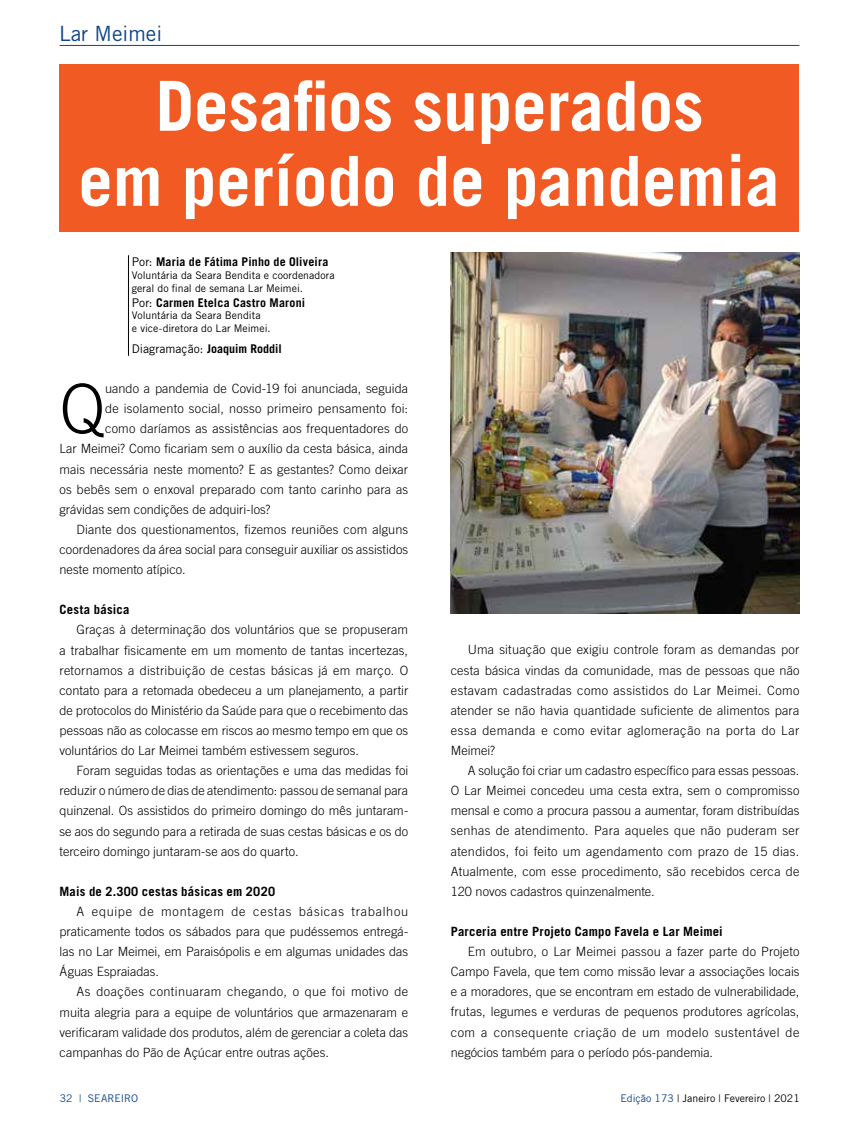
<style>
.page{position:relative;width:859px;height:1132px;background:#fff}
.page>*{position:absolute;margin:0;border:0;box-sizing:border-box;transform-origin:0 0}
.t1{font:700 69px/75px "Trade Gothic LT Std";color:#fff;text-align:center}
.t2{font:300 68.4px "Trade Gothic LT Std";color:#000}
.t3{font:21px "Trade Gothic LT Std";color:#0d4689}
.t4{font:300 12.75px/20.1px "Trade Gothic LT Std";letter-spacing:.005em;color:#000;text-align:justify}
.t5{font:700 12.75px "Trade Gothic LT Std";letter-spacing:.015em;color:#000}
.t6{font:700 12px "Trade Gothic LT Std";letter-spacing:.015em;color:#000}
.t7{font:10.5px/12.6px "Trade Gothic LT Std";color:#000}
.t8{font:10.5px "Trade Gothic LT Std";letter-spacing:-.005em;color:#0d4689}
.s1{font-weight:400}
.s2{color:#0d4689}
</style>
<div class="page">
<div style="left:60px;top:64px;width:739px;height:168px;background:#f15a22"></div>
<hr style="left:60px;top:45px;width:739px;height:1px;background:#0d4689">
<hr style="left:128px;top:255px;width:1px;height:101px;background:#000">
<img style="left:451px;top:252px;width:348px;height:361px">
<h3 class="t3" style="left:59px;top:20px;width:105px">Lar Meimei</h3>
<h1 class="t1" style="left:78px;top:67px;width:703px">Desafios superados<br>em período de pandemia</h1>
<p class="t6" style="left:132px;top:254px;width:198px"><span class="s1">Por:</span> Maria de Fátima Pinho de Oliveira</p>
<p class="t7" style="left:132px;top:269px;width:204px">Voluntária da Seara Bendita e coordenadora geral do final de semana Lar Meimei.</p>
<p class="t6" style="left:132px;top:295px;width:175px"><span class="s1">Por:</span> Carmen Etelca Castro Maroni</p>
<p class="t7" style="left:132px;top:309px;width:140px">Voluntária da Seara Bendita<br>e vice-diretora do Lar Meimei.</p>
<p class="t6" style="left:132px;top:341px;width:151px"><span class="s1">Diagramação:</span> Joaquim Roddil</p>
<h2 class="t2" style="left:60px;top:368px;width:47px">Q</h2>
<p class="t4" style="left:105px;top:378px;width:304px">uando a pandemia de Covid-19 foi anunciada, seguida</p>
<p class="t4" style="left:105px;top:398px;width:304px">de isolamento social, nosso primeiro pensamento foi:</p>
<p class="t4" style="left:105px;top:418px;width:304px">como daríamos as assistências aos frequentadores do</p>
<p class="t4" style="left:60px;top:438px;width:350px">Lar Meimei? Como ficariam sem o auxílio da cesta básica, ainda</p>
<p class="t4" style="left:60px;top:458px;width:350px">mais necessária neste momento? E as gestantes? Como deixar</p>
<p class="t4" style="left:60px;top:478px;width:350px">os bebês sem o enxoval preparado com tanto carinho para as</p>
<p class="t4" style="left:60px;top:499px;width:213px">grávidas sem condições de adquiri-los?</p>
<p class="t4" style="left:77px;top:519px;width:333px">Diante dos questionamentos, fizemos reuniões com alguns</p>
<p class="t4" style="left:60px;top:539px;width:350px">coordenadores da área social para conseguir auxiliar os assistidos</p>
<p class="t4" style="left:60px;top:559px;width:128px">neste momento atípico.</p>
<p class="t5" style="left:60px;top:601px;width:71px">Cesta básica</p>
<p class="t4" style="left:60px;top:619px;width:350px;text-indent:17px">Graças à determinação dos voluntários que se propuseram a trabalhar fisicamente em um momento de tantas incertezas, retornamos a distribuição de cestas básicas já em março. O contato para a retomada obedeceu a um planejamento, a partir de protocolos do Ministério da Saúde para que o recebimento das pessoas não as colocasse em riscos ao mesmo tempo em que os voluntários do Lar Meimei também estivessem seguros.</p>
<p class="t4" style="left:60px;top:760px;width:350px;text-indent:17px">Foram seguidas todas as orientações e uma das medidas foi reduzir o número de dias de atendimento: passou de semanal para quinzenal. Os assistidos do primeiro domingo do mês juntaram&shy;se aos do segundo para a retirada de suas cestas básicas e os do terceiro domingo juntaram-se aos do quarto.</p>
<p class="t5" style="left:60px;top:883px;width:217px">Mais de 2.300 cestas básicas em 2020</p>
<p class="t4" style="left:60px;top:900px;width:350px;text-indent:17px">A equipe de montagem de cestas básicas trabalhou praticamente todos os sábados para que pudéssemos entregá&shy;las no Lar Meimei, em Paraisópolis e em algumas unidades das Águas Espraiadas.</p>
<p class="t4" style="left:60px;top:981px;width:350px;text-indent:17px">As doações continuaram chegando, o que foi motivo de muita alegria para a equipe de voluntários que armazenaram e verificaram validade dos produtos, além de gerenciar a coleta das campanhas do Pão de Açúcar entre outras ações.</p>
<p class="t4" style="left:451px;top:639px;width:350px;text-indent:17px">Uma situação que exigiu controle foram as demandas por cesta básica vindas da comunidade, mas de pessoas que não estavam cadastradas como assistidos do Lar Meimei. Como atender se não havia quantidade suficiente de alimentos para essa demanda e como evitar aglomeração na porta do Lar Meimei?</p>
<p class="t4" style="left:451px;top:760px;width:350px;text-indent:17px">A solução foi criar um cadastro específico para essas pessoas.<br>O Lar Meimei concedeu uma cesta extra, sem o compromisso mensal e como a procura passou a aumentar, foram distribuídas senhas de atendimento. Para aqueles que não puderam ser atendidos, foi feito um agendamento com prazo de 15 dias.<br>Atualmente, com esse procedimento, são recebidos cerca de 120 novos cadastros quinzenalmente.</p>
<p class="t5" style="left:451px;top:923px;width:273px">Parceria entre Projeto Campo Favela e Lar Meimei</p>
<p class="t4" style="left:451px;top:941px;width:350px;text-indent:17px">Em outubro, o Lar Meimei passou a fazer parte do Projeto Campo Favela, que tem como missão levar a associações locais e a moradores, que se encontram em estado de vulnerabilidade, frutas, legumes e verduras de pequenos produtores agrícolas, com a consequente criação de um modelo sustentável de negócios também para o período pós-pandemia.</p>
<p class="t8" style="left:60px;top:1091px;width:80px">32 | Seareiro</p>
<p class="t7" style="left:620px;top:1091px;width:181px"><span class="s2">Edição 173</span> | Janeiro | Fevereiro | 2021</p>
</div>
